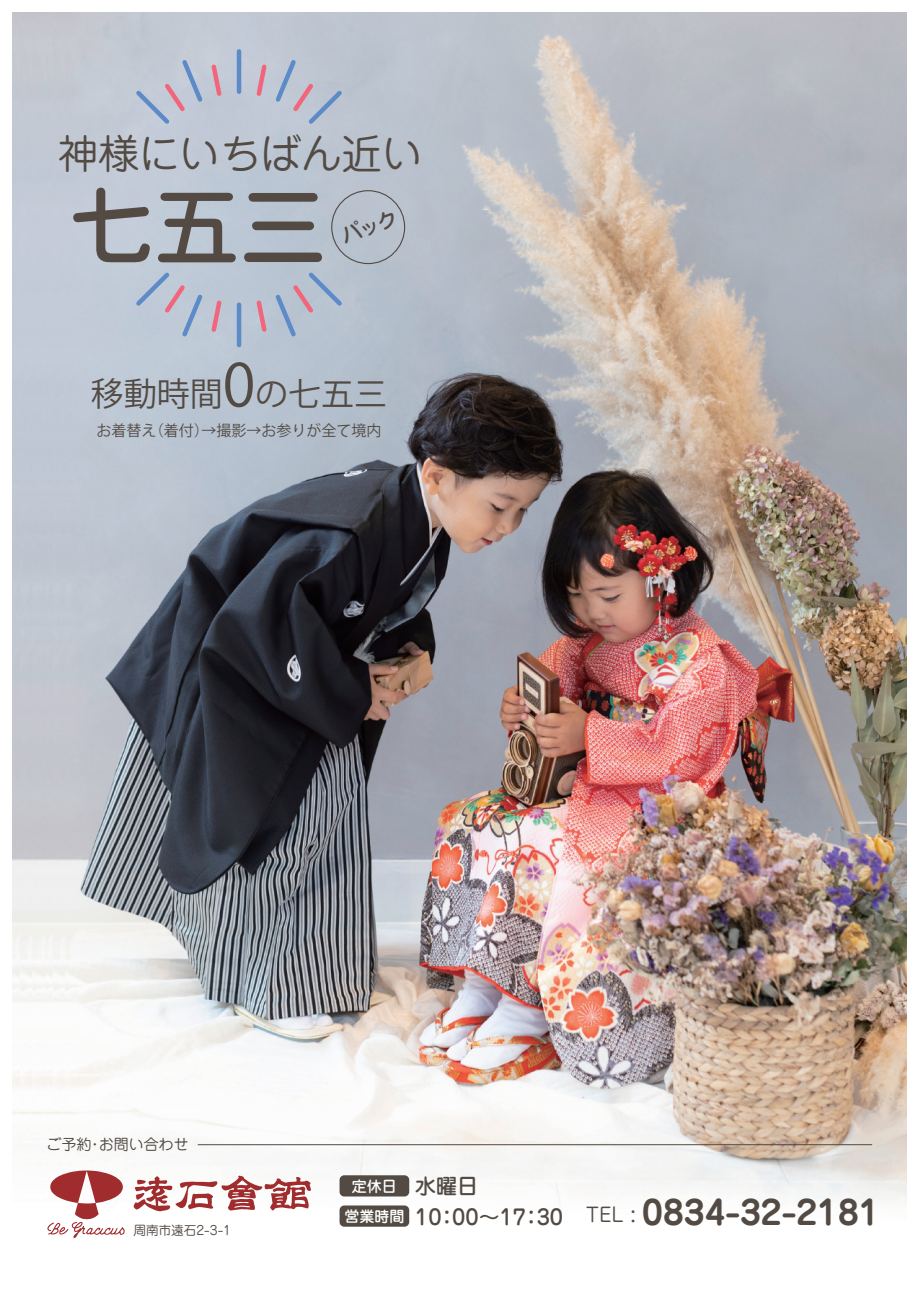
<style>
.page{position:relative;width:919px;height:1289px;background:#fff}
.page>*{position:absolute;margin:0;border:0;box-sizing:border-box;transform-origin:0 0}
.t1{font:500 85.5px "Jun 34 Pro";color:#524a43}
.t2{font:40.5px "Jun 201 Pro";color:#524a43}
.t3{font:700 33px "Jun 501 Pro";color:#524a43}
.t4{font:33px "Koz Go Pr 6 N";color:#524a43}
.t5{font:500 21px "Jun 34 Pro";color:#524a43}
.t6{font:15px "Koz Go Pr 6 N";color:#524a43}
.t7{font:15px "Jun 201 Pro";color:#524a43}
.t8{font:500 15px "Jun 34 Pro";color:#fff}
.t9{font:12.6px "Jun 201 Pro";color:#524a43}
.s1{font-size:58.5px}
.s2{font-size:21px;color:#524a43}
.s3{font-size:15px;color:#fff}
.s4{font-family:"Jun 201 Pro";font-weight:400;font-size:19.5px}
</style>
<div class="page">
<img style="left:13px;top:13px;width:893px;height:1214px">
<hr style="left:237px;top:51px;width:4px;height:41px;background:#5c8bc8">
<svg style="left:132px;top:56px;width:92px;height:72px;background:#bec2d1"></svg>
<svg style="left:253px;top:56px;width:93px;height:72px;background:#bbbfcf"></svg>
<hr style="left:237px;top:305px;width:4px;height:40px;background:#5c8bc8">
<svg style="left:132px;top:268px;width:92px;height:72px;background:#bac1d1"></svg>
<svg style="left:253px;top:268px;width:93px;height:72px;background:#b5bccc"></svg>
<svg style="left:134px;top:1175px;width:177px;height:36px"></svg>
<svg style="left:47px;top:1170px;width:78px;height:68px"></svg>
<hr style="left:198px;top:1144px;width:674px;height:1px;background:#524a43">
<div style="left:339px;top:1175px;width:70px;height:21px;background:#524a43;border-radius:5px"></div>
<div style="left:339px;top:1205px;width:70px;height:21px;background:#524a43;border-radius:5px"></div>
<div style="left:331px;top:190px;width:74px;height:74px;border:1px solid #524a43;border-radius:50%"></div>
<div style="left:339px;top:209px;width:58px;height:35px;background:#b9c1cd"></div>
<h2 class="t2" style="left:58px;top:121px;width:366px">神様にいちばん近い</h2>
<h1 class="t1" style="left:69px;top:159px;width:258px">七五三</h1>
<h3 class="t4" style="left:91px;top:375px;width:298px">移動時間<span class="s1">0</span>の七五三</h3>
<p class="t6" style="left:96px;top:421px;width:286px">お着替え（着付）→撮影→お参りが全て境内</p>
<p class="t7" style="left:46px;top:1132px;width:144px">ご予約・お問い合わせ</p>
<p class="t9" style="left:134px;top:1220px;width:99px">周南市遠石2-3-1</p>
<p class="t8" style="left:352px;top:1174px;width:128px">定休日 <span class="s2">水曜日</span></p>
<h3 class="t5" style="left:344px;top:1199px;width:220px"><span class="s3">営業時間</span> 10：00～17：30</h3>
<h3 class="t3" style="left:586px;top:1186px;width:295px"><span class="s4">TEL :</span> 0834-32-2181</h3>
</div>
